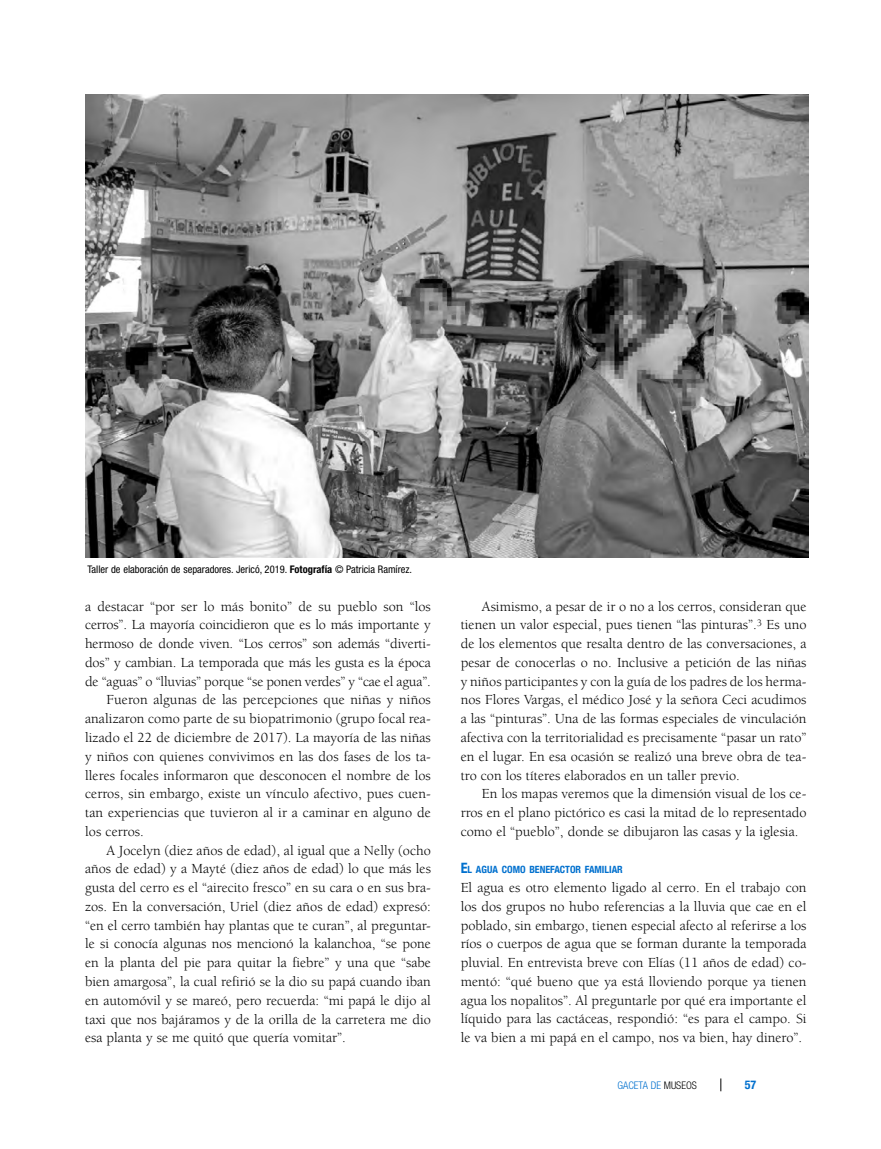
<style>
.page{position:relative;width:881px;height:1149px;background:#fff}
.page>*{position:absolute;margin:0;border:0;box-sizing:border-box;transform-origin:0 0}
.t1{font:14.25px/18.8px "Berkeley Std";color:#000;text-align:justify}
.t2{font:700 condensed 12px "Helvetica Neue LT Std";color:#0070ce}
.t3{font:condensed 10.5px "Helvetica Neue LT Std";color:#000}
.t4{font:300 condensed 10.5px "Helvetica Neue LT Std";color:#0070ce}
.t5{font:700 condensed 10.05px "Helvetica Neue";color:#0070ce}
.s1{font-weight:700}
.s2{font-size:14.25px}
.s3{color:#000}
</style>
<div class="page">
<svg style="left:720px;top:1078px;width:1px;height:12px"></svg>
<img style="left:86px;top:94px;width:721px;height:463px">
<p class="t3" style="left:87px;top:563px;width:326px">Taller de elaboración de separadores. Jericó, 2019. <span class="s1">Fotografía</span> © Patricia Ramírez.</p>
<p class="t1" style="left:85px;top:596px;width:347px">a destacar “por ser lo más bonito” de su pueblo son “los</p>
<p class="t1" style="left:85px;top:615px;width:347px">cerros”. La mayoría coincidieron que es lo más importante y</p>
<p class="t1" style="left:85px;top:634px;width:347px">hermoso de donde viven. “Los cerros” son además “diverti-</p>
<p class="t1" style="left:85px;top:653px;width:347px">dos” y cambian. La temporada que más les gusta es la época</p>
<p class="t1" style="left:85px;top:671px;width:347px">de “aguas” o “lluvias” porque “se ponen verdes” y “cae el agua”.</p>
<p class="t1" style="left:106px;top:690px;width:326px">Fueron algunas de las percepciones que niñas y niños</p>
<p class="t1" style="left:85px;top:709px;width:347px">analizaron como parte de su biopatrimonio (grupo focal rea-</p>
<p class="t1" style="left:85px;top:728px;width:347px">lizado el 22 de diciembre de 2017). La mayoría de las niñas</p>
<p class="t1" style="left:85px;top:746px;width:347px">y niños con quienes convivimos en las dos fases de los ta-</p>
<p class="t1" style="left:85px;top:765px;width:347px">lleres focales informaron que desconocen el nombre de los</p>
<p class="t1" style="left:85px;top:784px;width:347px">cerros, sin embargo, existe un vínculo afectivo, pues cuen-</p>
<p class="t1" style="left:85px;top:803px;width:347px">tan experiencias que tuvieron al ir a caminar en alguno de</p>
<p class="t1" style="left:85px;top:822px;width:60px">los cerros.</p>
<p class="t1" style="left:106px;top:840px;width:326px">A Jocelyn (diez años de edad), al igual que a Nelly (ocho</p>
<p class="t1" style="left:85px;top:859px;width:347px">años de edad) y a Mayté (diez años de edad) lo que más les</p>
<p class="t1" style="left:85px;top:878px;width:347px">gusta del cerro es el “airecito fresco” en su cara o en sus bra-</p>
<p class="t1" style="left:85px;top:897px;width:347px">zos. En la conversación, Uriel (diez años de edad) expresó:</p>
<p class="t1" style="left:85px;top:915px;width:347px">“en el cerro también hay plantas que te curan”, al preguntar-</p>
<p class="t1" style="left:85px;top:934px;width:347px">le si conocía algunas nos mencionó la kalanchoa, “se pone</p>
<p class="t1" style="left:85px;top:953px;width:347px">en la planta del pie para quitar la fiebre” y una que “sabe</p>
<p class="t1" style="left:85px;top:972px;width:347px">bien amargosa”, la cual refirió se la dio su papá cuando iban</p>
<p class="t1" style="left:85px;top:990px;width:347px">en automóvil y se mareó, pero recuerda: “mi papá le dijo al</p>
<p class="t1" style="left:85px;top:1009px;width:347px">taxi que nos bajáramos y de la orilla de la carretera me dio</p>
<p class="t1" style="left:85px;top:1028px;width:262px">esa planta y se me quitó que quería vomitar”.</p>
<p class="t1" style="left:460px;top:597px;width:347px;text-indent:21px">Asimismo, a pesar de ir o no a los cerros, consideran que tienen un valor especial, pues tienen “las pinturas”.<sup>3</sup> Es uno de los elementos que resalta dentro de las conversaciones, a pesar de conocerlas o no. Inclusive a petición de las niñas y niños participantes y con la guía de los padres de los herma&shy;nos Flores Vargas, el médico José y la señora Ceci acudimos a las “pinturas”. Una de las formas especiales de vinculación afectiva con la territorialidad es precisamente “pasar un rato” en el lugar. En esa ocasión se realizó una breve obra de tea&shy;tro con los títeres elaborados en un taller previo.</p>
<p class="t1" style="left:460px;top:784px;width:347px;text-indent:21px">En los mapas veremos que la dimensión visual de los ce&shy;rros en el plano pictórico es casi la mitad de lo representado como el “pueblo”, donde se dibujaron las casas y la iglesia.</p>
<p class="t5" style="left:460px;top:861px;width:163px"><span class="s2">E</span>L AGUA COMO BENEFACTOR FAMILIAR</p>
<p class="t1" style="left:460px;top:878px;width:347px">El agua es otro elemento ligado al cerro. En el trabajo con los dos grupos no hubo referencias a la lluvia que cae en el poblado, sin embargo, tienen especial afecto al referirse a los ríos o cuerpos de agua que se forman durante la temporada pluvial. En entrevista breve con Elías (11 años de edad) co&shy;mentó: “qué bueno que ya está lloviendo porque ya tienen agua los nopalitos”. Al preguntarle por qué era importante el líquido para las cactáceas, respondió: “es para el campo. Si le va bien a mi papá en el campo, nos va bien, hay dinero”.</p>
<p class="t4" style="left:617px;top:1078px;width:81px">GACETA DE <span class="s3">MUSEOS</span></p>
<p class="t2" style="left:744px;top:1077px;width:13px">57</p>
</div>
